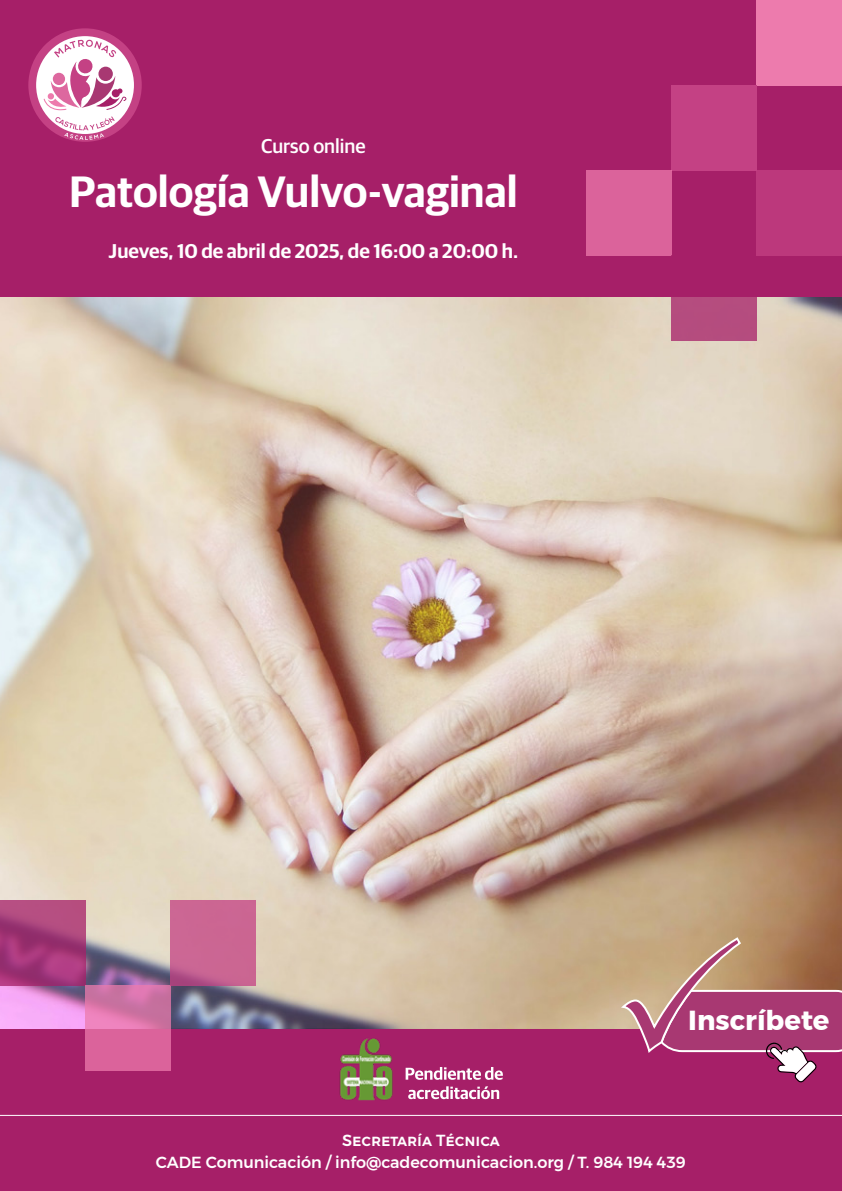
<style>
.page{position:relative;width:842px;height:1191px;background:#a61f68}
.page>*{position:absolute;margin:0;border:0;box-sizing:border-box;transform-origin:0 0}
.t1{font:600 44px "Guardian Sans";color:#fff}
.t2{font:700 27.4px "Montserrat";color:#fff}
.t3{font:600 20px "Guardian Sans";color:#fff}
.t4{font:500 20px "Guardian Sans";color:#fff}
.t5{font:500 16px/22px "Montserrat";color:#fff;text-align:center}
</style>
<div class="page">
<img style="left:0;top:298px;width:842px;height:730px">
<hr style="left:0;top:1114px;width:842px;height:1px;background:#fff">
<svg style="left:619px;top:936px;width:223px;height:146px"></svg>
<svg style="left:28px;top:28px;width:114px;height:114px"></svg>
<div style="left:757px;top:0;width:85px;height:85px;background:#ed7bad"></div>
<div style="left:672px;top:85px;width:85px;height:85px;background:#c44184"></div>
<div style="left:587px;top:170px;width:85px;height:85px;background:#db639b"></div>
<svg style="left:672px;top:255px;width:85px;height:85px;fill:#b44c7e"></svg>
<div style="left:757px;top:170px;width:85px;height:85px;background:#bc387c"></div>
<svg style="left:0;top:900px;width:85px;height:85px;background:#a63c79"></svg>
<svg style="left:85px;top:985px;width:85px;height:85px;background:#d76ca2"></svg>
<svg style="left:170px;top:900px;width:85px;height:85px;background:#c86391"></svg>
<svg style="left:406px;top:1067px;width:97px;height:12px"></svg>
<svg style="left:408px;top:1086px;width:91px;height:13px"></svg>
<img style="left:339px;top:1038px;width:54px;height:62px">
<p class="t4" style="left:261px;top:131px;width:106px">Curso online</p>
<h1 class="t1" style="left:69px;top:160px;width:450px">Patología Vulvo-vaginal</h1>
<p class="t3" style="left:109px;top:236px;width:411px">Jueves, 10 de abril de 2025, de 16:00 a 20:00 h.</p>
<h2 class="t2" style="left:688px;top:998px;width:143px">Inscríbete</h2>
<p class="t5" style="left:156px;top:1129px;width:532px">SECRETARÍA TÉCNICA<br>CADE Comunicación / info@cadecomunicacion.org / T. 984 194 439</p>
</div>
